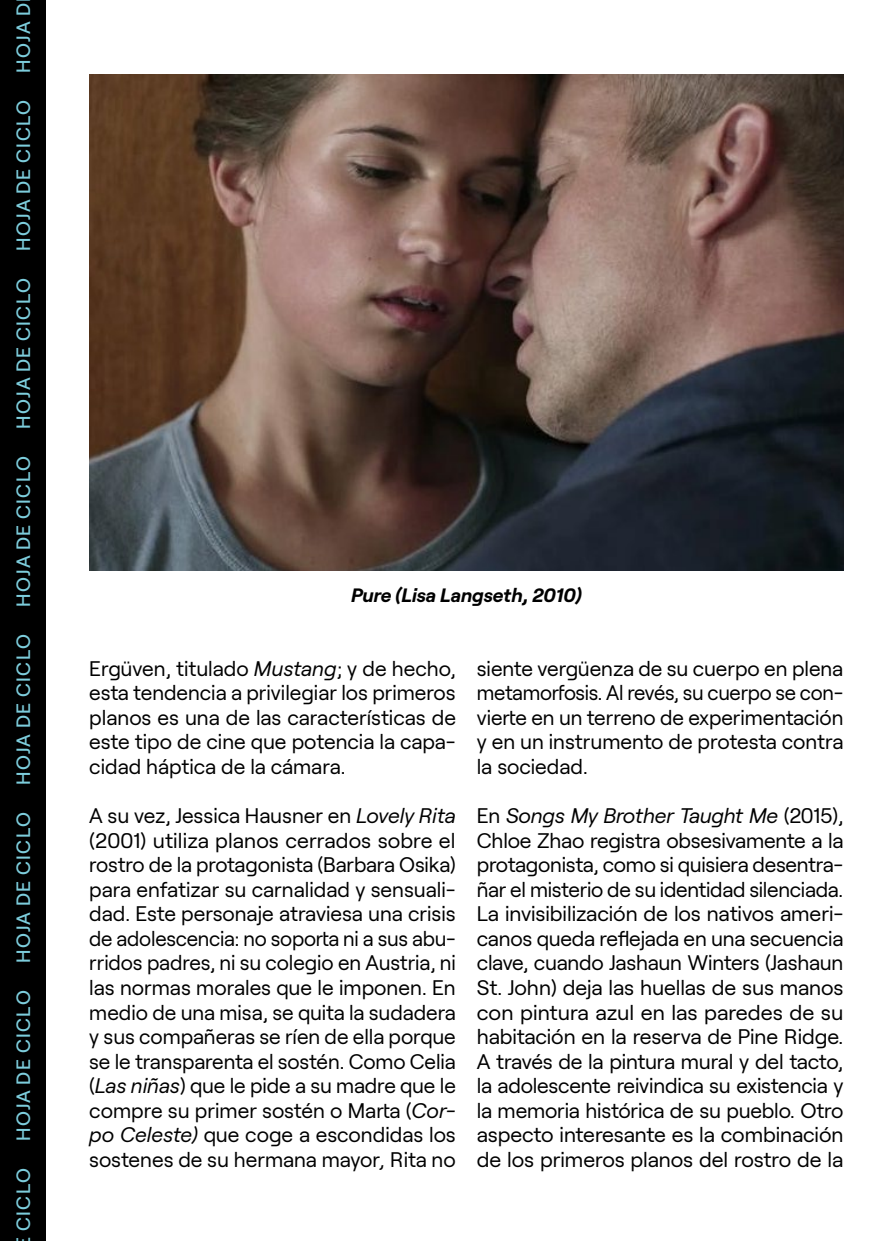
<style>
.page{position:relative;width:893px;height:1241px;background:#fff}
.page>*{position:absolute;margin:0;border:0;box-sizing:border-box;transform-origin:0 0}
.normal1{font:21px/24.5px "Roobert";letter-spacing:-.005em;color:#000;text-align:justify}
.t1{font:500 19.25px "Roobert";letter-spacing:.08em;color:#7dcddc}
.INDICE_nivel1_NUEVO{font:italic 700 19.25px "Roobert";color:#000}
.s1{font-style:italic}
</style>
<div class="page">
<div style="left:0;top:0;width:45px;height:1240px;background:#000"></div>
<img style="left:89px;top:74px;width:754px;height:496px">
<p class="t1" style="left:9px;top:73px;width:71px;rotate:-90deg">HOJA D</p>
<p class="t1" style="left:9px;top:250px;width:152px;rotate:-90deg">HOJA DE CICLO</p>
<p class="t1" style="left:9px;top:428px;width:152px;rotate:-90deg">HOJA DE CICLO</p>
<p class="t1" style="left:9px;top:606px;width:152px;rotate:-90deg">HOJA DE CICLO</p>
<p class="t1" style="left:9px;top:784px;width:152px;rotate:-90deg">HOJA DE CICLO</p>
<p class="t1" style="left:9px;top:962px;width:152px;rotate:-90deg">HOJA DE CICLO</p>
<p class="t1" style="left:9px;top:1140px;width:152px;rotate:-90deg">HOJA DE CICLO</p>
<p class="t1" style="left:9px;top:1231px;width:65px;rotate:-90deg">CICLO</p>
<p class="INDICE_nivel1_NUEVO" style="left:351px;top:580px;width:232px">Pure (Lisa Langseth, 2010)</p>
<p class="normal1" style="left:89px;top:654px;width:368px">Ergüven, titulado <span class="s1">Mustang</span>; y de hecho, esta tendencia a privilegiar los primeros planos es una de las características de este tipo de cine que potencia la capa&shy;cidad háptica de la cámara.</p>
<p class="normal1" style="left:89px;top:801px;width:368px">A su vez, Jessica Hausner en <span class="s1">Lovely Rita </span>(2001) utiliza planos cerrados sobre el rostro de la protagonista (Barbara Osika) para enfatizar su carnalidad y sensuali&shy;dad. Este personaje atraviesa una crisis de adolescencia: no soporta ni a sus abu&shy;rridos padres, ni su colegio en Austria, ni las normas morales que le imponen. En medio de una misa, se quita la sudadera y sus compañeras se ríen de ella porque se le transparenta el sostén. Como Celia (<span class="s1">Las niñas</span>) que le pide a su madre que le compre su primer sostén o Marta (<span class="s1">Cor&shy;po Celeste)</span> que coge a escondidas los sostenes de su hermana mayor<span class="s1">,</span> Rita no</p>
<p class="normal1" style="left:477px;top:654px;width:368px">siente vergüenza de su cuerpo en plena metamorfosis. Al revés, su cuerpo se con&shy;vierte en un terreno de experimentación y en un instrumento de protesta contra la sociedad.</p>
<p class="normal1" style="left:477px;top:801px;width:368px">En <span class="s1">Songs My Brother Taught Me</span> (2015), Chloe Zhao registra obsesivamente a la protagonista, como si quisiera desentra&shy;ñar el misterio de su identidad silenciada.<br>La invisibilización de los nativos ameri&shy;canos queda reflejada en una secuencia clave, cuando Jashaun Winters (Jashaun St. John) deja las huellas de sus manos con pintura azul en las paredes de su habitación en la reserva de Pine Ridge.<br>A través de la pintura mural y del tacto, la adolescente reivindica su existencia y la memoria histórica de su pueblo. Otro aspecto interesante es la combinación de los primeros planos del rostro de la</p>
</div>
